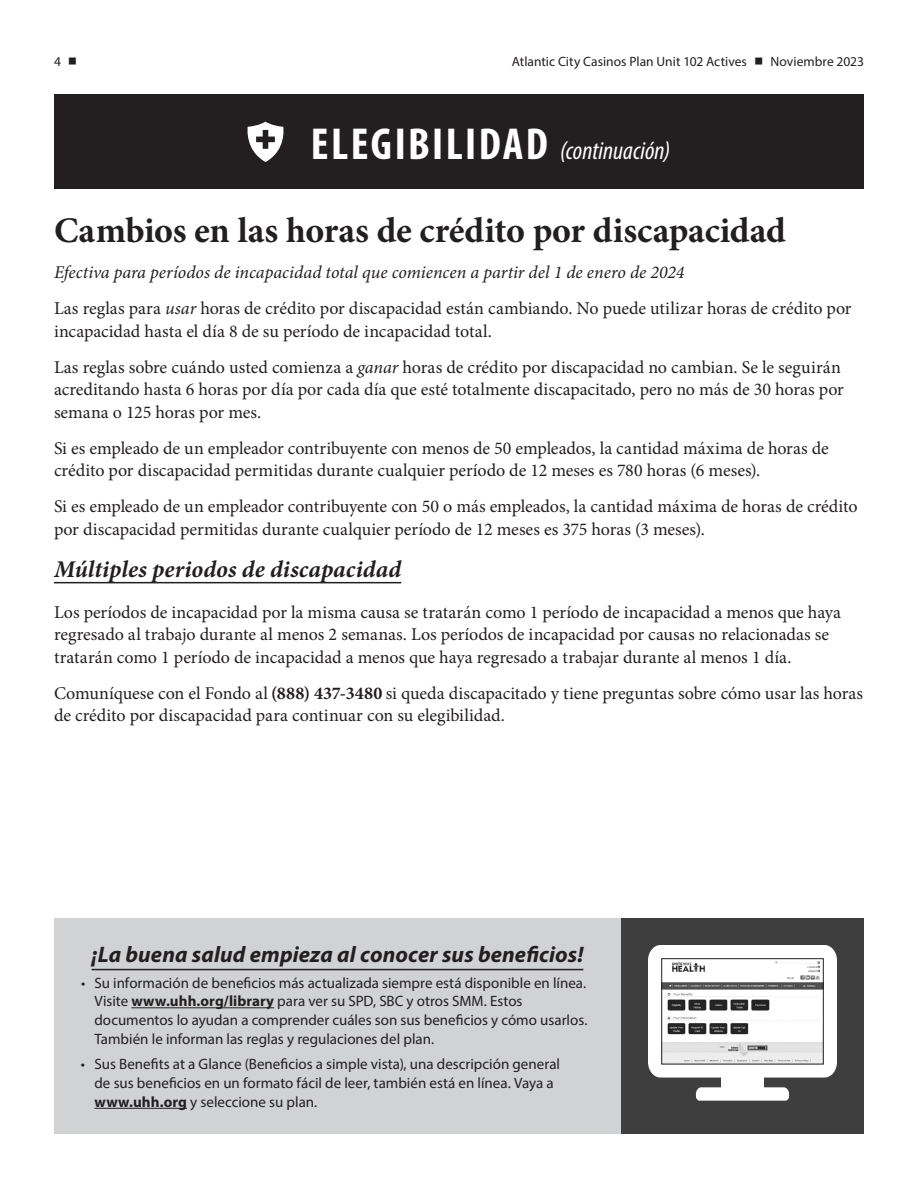
<style>
.page{position:relative;width:918px;height:1188px;background:#fff}
.page>*{position:absolute;margin:0;border:0;box-sizing:border-box;transform-origin:0 0}
.t1{font:700 36px "Minion Pro";letter-spacing:-.01em;color:#231f20}
.t2{font:italic condensed 25.5px "Myriad Pro";color:#fff}
.t3{font:italic 700 24px "Minion Pro";color:#231f20}
.t4{font:italic 700 22.5px "Myriad Pro";letter-spacing:.005em;color:#231f20}
.t5{font:18px/22.5px "Minion Pro";letter-spacing:-.005em;color:#231f20}
.t6{font:15px/18.8px "Myriad Pro";color:#231f20}
.t7{font:13.5px "Myriad Pro";color:#231f20}
.s1{font-weight:700;font-style:normal;font-size:45px}
.s2{font-style:italic}
.s3{font-weight:700}
</style>
<div class="page">
<div style="left:621px;top:918px;width:243px;height:216px;background:#3e3e3f"></div>
<div style="left:54px;top:918px;width:567px;height:216px;background:#d1d2d4"></div>
<hr style="left:92px;top:969px;width:491px;height:1px;background:#231f20">
<hr style="left:131px;top:1007px;width:143px;height:1px;background:#231f20">
<hr style="left:94px;top:1108px;width:93px;height:1px;background:#231f20">
<svg style="left:648px;top:945px;width:189px;height:156px"></svg>
<img style="left:664px;top:960px;width:158px;height:102px">
<div style="left:662px;top:958px;width:162px;height:106px;border:1px solid #231f20"></div>
<div style="left:54px;top:94px;width:810px;height:95px;background:#231f20"></div>
<svg style="left:247px;top:122px;width:37px;height:40px"></svg>
<hr style="left:54px;top:582px;width:347px;height:1px;background:#231f20">
<p class="t7" style="left:54px;top:53px;width:8px">4</p>
<p class="t7" style="left:512px;top:53px;width:237px">Atlantic City Casinos Plan Unit 102 Actives</p>
<p class="t7" style="left:770px;top:53px;width:95px">Noviembre 2023</p>
<h2 class="t2" style="left:311px;top:135px;width:361px"><span class="s1">ELEGIBILIDAD</span> (continuación)</h2>
<h1 class="t1" style="left:54px;top:205px;width:733px">Cambios en las horas de crédito por discapacidad</h1>
<p class="t5" style="left:54px;top:255px;width:799px;line-height:36px"><span class="s2">Efectiva para períodos de incapacidad total que comiencen a partir del 1 de enero de 2024<br></span>Las reglas para <span class="s2">usar</span> horas de crédito por discapacidad están cambiando. No puede utilizar horas de crédito por</p>
<p class="t5" style="left:54px;top:313px;width:788px;line-height:36px">incapacidad hasta el día 8 de su período de incapacidad total.<br>Las reglas sobre cuándo usted comienza a <span class="s2">ganar</span> horas de crédito por discapacidad no cambian. Se le seguirán</p>
<p class="t5" style="left:54px;top:378px;width:791px">acreditando hasta 6 horas por día por cada día que esté totalmente discapacitado, pero no más de 30 horas por semana o 125 horas por mes.</p>
<p class="t5" style="left:54px;top:437px;width:776px">Si es empleado de un empleador contribuyente con menos de 50 empleados, la cantidad máxima de horas de crédito por discapacidad permitidas durante cualquier período de 12 meses es 780 horas (6 meses).</p>
<p class="t5" style="left:54px;top:495px;width:805px">Si es empleado de un empleador contribuyente con 50 o más empleados, la cantidad máxima de horas de crédito por discapacidad permitidas durante cualquier período de 12 meses es 375 horas (3 meses).</p>
<h3 class="t3" style="left:54px;top:553px;width:349px">Múltiples periodos de discapacidad</h3>
<p class="t5" style="left:54px;top:601px;width:789px">Los períodos de incapacidad por la misma causa se tratarán como 1 período de incapacidad a menos que haya regresado al trabajo durante al menos 2 semanas. Los períodos de incapacidad por causas no relacionadas se tratarán como 1 período de incapacidad a menos que haya regresado a trabajar durante al menos 1 día.</p>
<p class="t5" style="left:54px;top:682px;width:811px">Comuníquese con el Fondo al <span class="s3">(888) 437-3480</span> si queda discapacitado y tiene preguntas sobre cómo usar las horas de crédito por discapacidad para continuar con su elegibilidad.</p>
<p class="t4" style="left:92px;top:940px;width:493px">¡La buena salud empieza al conocer sus beneficios!</p>
<p class="t6" style="left:94px;top:973px;width:495px;text-indent:-13px">• Su información de beneficios más actualizada siempre está disponible en línea.<br>Visite <span class="s3">www.uhh.org/library</span> para ver su SPD, SBC y otros SMM. Estos documentos lo ayudan a comprender cuáles son sus beneficios y cómo usarlos.<br>También le informan las reglas y regulaciones del plan.</p>
<p class="t6" style="left:94px;top:1055px;width:467px;text-indent:-14px">• Sus Benefits at a Glance (Beneficios a simple vista), una descripción general de sus beneficios en un formato fácil de leer, también está en línea. Vaya a <span class="s3">www.uhh.org</span> y seleccione su plan.</p>
</div>
